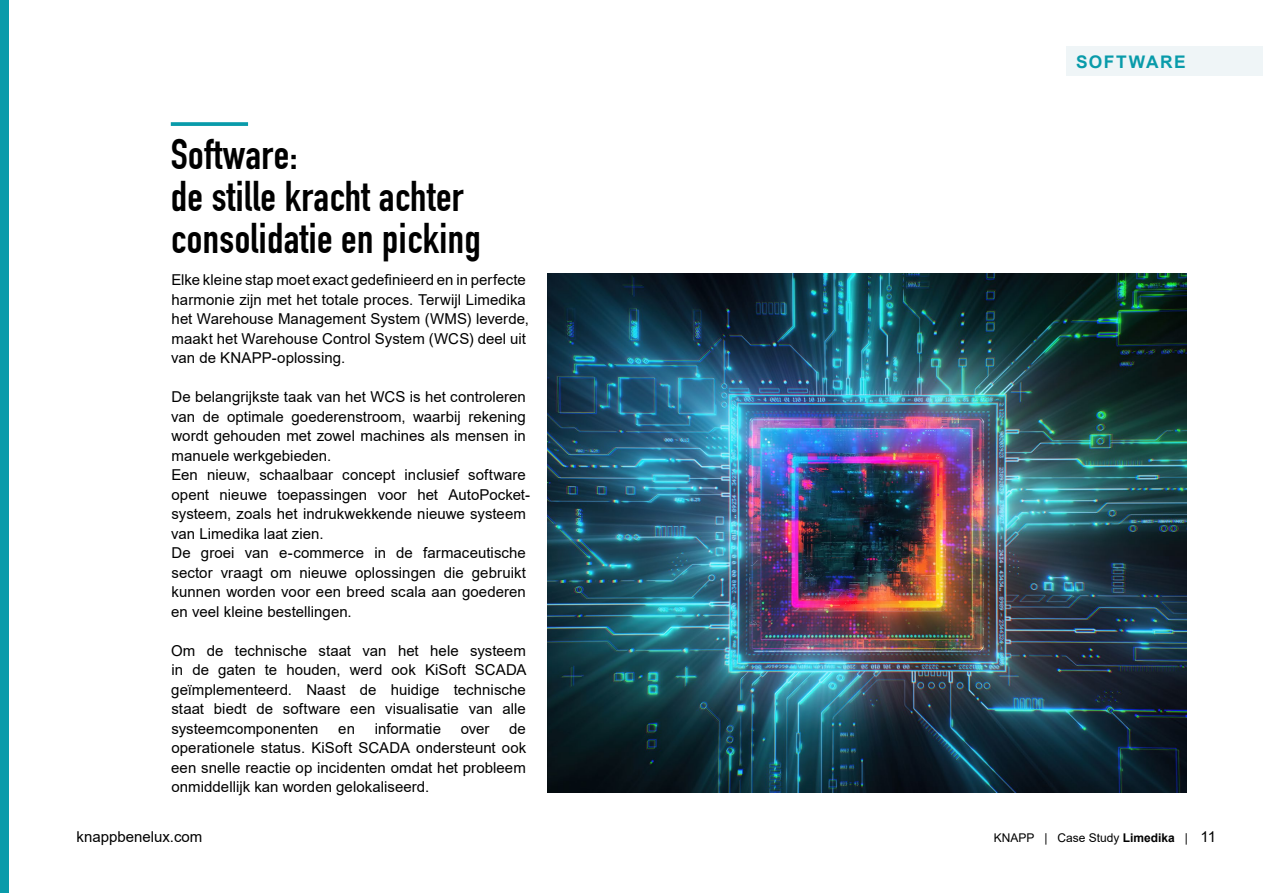
<style>
.page{position:relative;width:1263px;height:893px;background:#fff}
.page>*{position:absolute;margin:0;border:0;box-sizing:border-box;transform-origin:0 0}
.t1{font:42px/42px "DIN Engschrift";letter-spacing:.01em;color:#000}
.t2{font:700 17.4px "Arial";letter-spacing:.085em;color:#099baa}
.t3{font:15px/19.5px "Arial";color:#000}
.t4{font:12px "Arial";color:#000}
.s1{font-weight:700}
.s2{font-size:15px}
</style>
<div class="page">
<div style="left:0;top:0;width:9px;height:893px;background:#099baa"></div>
<div style="left:1067px;top:47px;width:196px;height:29px;background:#eff5f7"></div>
<svg style="left:171px;top:122px;width:77px;height:4px"></svg>
<img style="left:548px;top:273px;width:638px;height:519px">
<h1 class="t1" style="left:171px;top:133px;width:311px">Software:<br>de stille kracht achter consolidatie en picking</h1>
<p class="t3" style="left:171px;top:270px;width:359px">Elke kleine stap moet exact gedefinieerd en in perfecte harmonie zijn met het totale proces. Terwijl Limedika het Warehouse Management System (WMS) leverde, maakt het Warehouse Control System (WCS) deel uit van de KNAPP-oplossing.</p>
<p class="t3" style="left:171px;top:387px;width:360px">De belangrijkste taak van het WCS is het controleren van de optimale goederenstroom, waarbij rekening wordt gehouden met zowel machines als mensen in manuele werkgebieden.<br>Een nieuw, schaalbaar concept inclusief software opent nieuwe toepassingen voor het AutoPocket&shy;systeem, zoals het indrukwekkende nieuwe systeem van Limedika laat zien.<br>De groei van e-commerce in de farmaceutische sector vraagt om nieuwe oplossingen die gebruikt kunnen worden voor een breed scala aan goederen en veel kleine bestellingen.</p>
<p class="t3" style="left:171px;top:640px;width:357px;text-align:justify">Om de technische staat van het hele systeem in de gaten te houden, werd ook KiSoft SCADA geïmplementeerd. Naast de huidige technische staat biedt de software een visualisatie van alle systeemcomponenten</p>
<p class="t3" style="left:338px;top:718px;width:18px">en</p>
<p class="t3" style="left:375px;top:718px;width:68px">informatie</p>
<p class="t3" style="left:461px;top:718px;width:30px">over</p>
<p class="t3" style="left:171px;top:718px;width:357px;text-align:justify;text-indent:338px">de operationele status. KiSoft SCADA ondersteunt ook een snelle reactie op incidenten omdat het probleem onmiddellijk kan worden gelokaliseerd.</p>
<p class="t3" style="left:77px;top:827px;width:127px">knappbenelux.com</p>
<p class="t2" style="left:1076px;top:49px;width:111px">SOFTWARE</p>
<p class="t4" style="left:994px;top:829px;width:224px">KNAPP | Case Study <span class="s1">Limedika</span> | <span class="s2">11</span></p>
</div>
